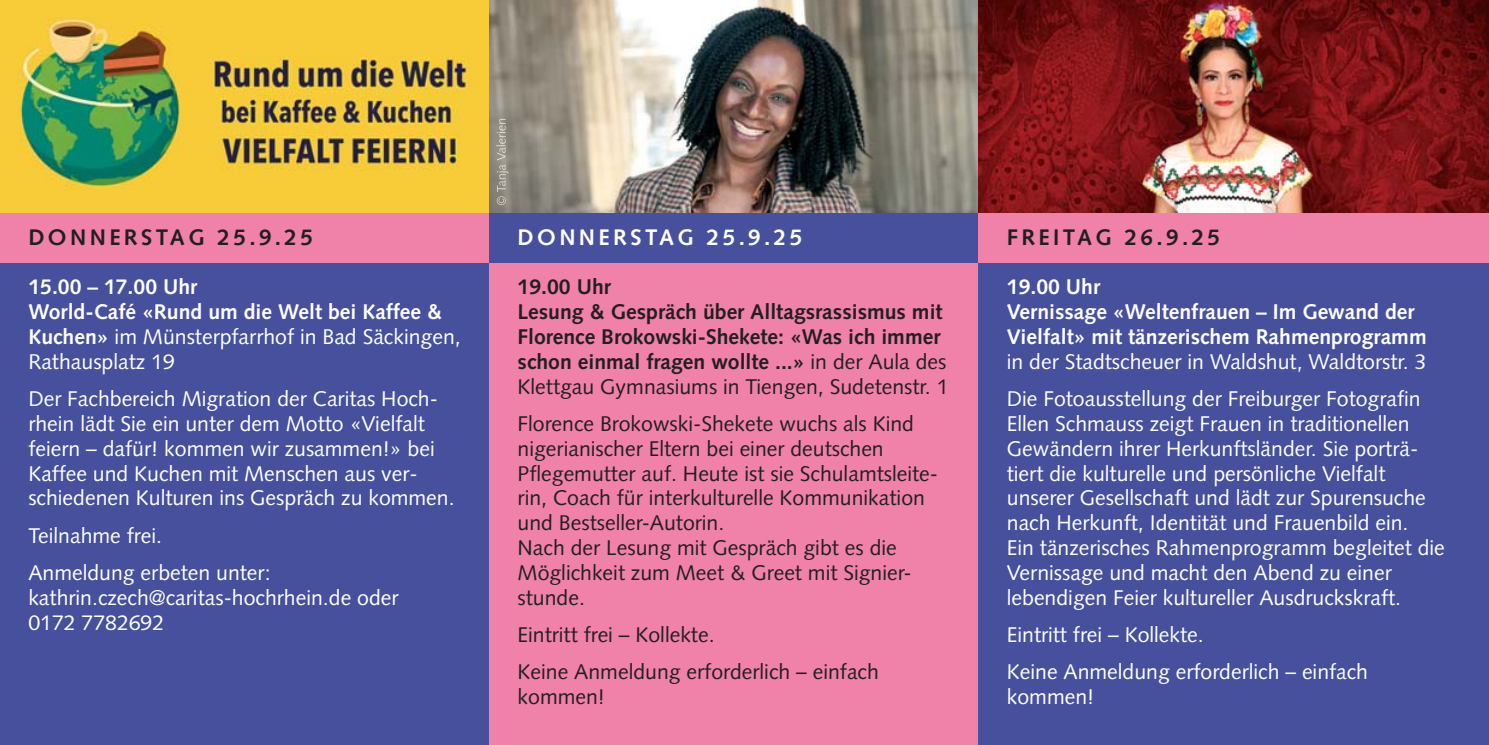
<style>
.page{position:relative;width:1489px;height:745px;background:#fff}
.page>*{position:absolute;margin:0;border:0;box-sizing:border-box;transform-origin:0 0}
.t1{font:700 22.5px "Syntax";letter-spacing:.15em;color:#231f20}
.t2{font:700 22.5px "Syntax";letter-spacing:.15em;color:#fff}
.t3{font:21.25px/24.8px "Syntax";color:#fff}
.t4{font:21.25px/24.8px "Syntax";color:#231f20}
.t5{font:700 21.25px/24.8px "Syntax";color:#fff}
.t6{font:700 21.25px/24.8px "Syntax";color:#231f20}
.s1{font-weight:400}
</style>
<div class="page">
<div style="left:0;top:262px;width:489px;height:482px;background:#47509d"></div>
<div style="left:0;top:213px;width:489px;height:49px;background:#f081a9"></div>
<img style="left:0;top:0;width:489px;height:213px">
<div style="left:489px;top:262px;width:489px;height:482px;background:#f081a9"></div>
<div style="left:489px;top:213px;width:489px;height:49px;background:#47509d"></div>
<img style="left:489px;top:0;width:489px;height:213px">
<div style="left:978px;top:262px;width:510px;height:482px;background:#47509d"></div>
<div style="left:978px;top:213px;width:510px;height:49px;background:#f081a9"></div>
<img style="left:978px;top:0;width:510px;height:213px">
<img style="left:496px;top:119px;width:12px;height:86px">
<p class="t1" style="left:28px;top:228px;width:286px">DONNERSTAG 25.9.25</p>
<p class="t5" style="left:28px;top:276px;width:434px">15.00 – 17.00 Uhr<br>World-Café «Rund um die Welt bei Kaffee &amp;<br>Kuchen» <span class="s1">im Münsterpfarrhof in Bad Säckingen,<br>Rathausplatz 19</span></p>
<p class="t3" style="left:28px;top:388px;width:428px">Der Fachbereich Migration der Caritas Hoch&shy;rhein lädt Sie ein unter dem Motto «Vielfalt feiern – dafür! kommen wir zusammen!» bei Kaffee und Kuchen mit Menschen aus ver&shy;schiedenen Kulturen ins Gespräch zu kommen.</p>
<p class="t3" style="left:28px;top:518px;width:244px;line-height:37.2px">Teilnahme frei.<br>Anmeldung erbeten unter:</p>
<p class="t3" style="left:28px;top:586px;width:372px">kathrin.czech@caritas-hochrhein.de oder<br>0172 7782692</p>
<p class="t2" style="left:517px;top:228px;width:286px">DONNERSTAG 25.9.25</p>
<p class="t6" style="left:517px;top:276px;width:432px">19.00 Uhr<br>Lesung &amp; Gespräch über Alltagsrassismus mit Florence Brokowski-Shekete: «Was ich immer schon einmal fragen wollte ...» <span class="s1">in der Aula des Klettgau Gymnasiums in Tiengen, Sudetenstr. 1</span></p>
<p class="t4" style="left:517px;top:413px;width:422px">Florence Brokowski-Shekete wuchs als Kind nigerianischer Eltern bei einer deutschen Pflegemutter auf. Heute ist sie Schulamtsleite&shy;rin, Coach für interkulturelle Kommunikation und Bestseller-Autorin.<br>Nach der Lesung mit Gespräch gibt es die Möglichkeit zum Meet &amp; Greet mit Signier&shy;stunde.</p>
<p class="t4" style="left:517px;top:617px;width:363px;line-height:37.2px">Eintritt frei – Kollekte.<br>Keine Anmeldung erforderlich – einfach</p>
<p class="t4" style="left:517px;top:685px;width:89px">kommen!</p>
<p class="t1" style="left:1006px;top:228px;width:215px">FREITAG 26.9.25</p>
<p class="t5" style="left:1006px;top:276px;width:421px">19.00 Uhr<br>Vernissage «Weltenfrauen – Im Gewand der<br>Vielfalt» mit tänzerischem Rahmenprogramm</p>
<p class="t3" style="left:1006px;top:344px;width:421px;line-height:37.2px">in der Stadtscheuer in Waldshut, Waldtorstr. 3<br>Die Fotoausstellung der Freiburger Fotografin</p>
<p class="t3" style="left:1006px;top:413px;width:439px">Ellen Schmauss zeigt Frauen in traditionellen Gewändern ihrer Herkunftsländer. Sie porträ&shy;tiert die kulturelle und persönliche Vielfalt unserer Gesellschaft und lädt zur Spurensuche nach Herkunft, Identität und Frauenbild ein.<br>Ein tänzerisches Rahmenprogramm begleitet die Vernissage und macht den Abend zu einer lebendigen Feier kultureller Ausdruckskraft.</p>
<p class="t3" style="left:1006px;top:617px;width:363px;line-height:37.2px">Eintritt frei – Kollekte.<br>Keine Anmeldung erforderlich – einfach</p>
<p class="t3" style="left:1006px;top:685px;width:89px">kommen!</p>
</div>
